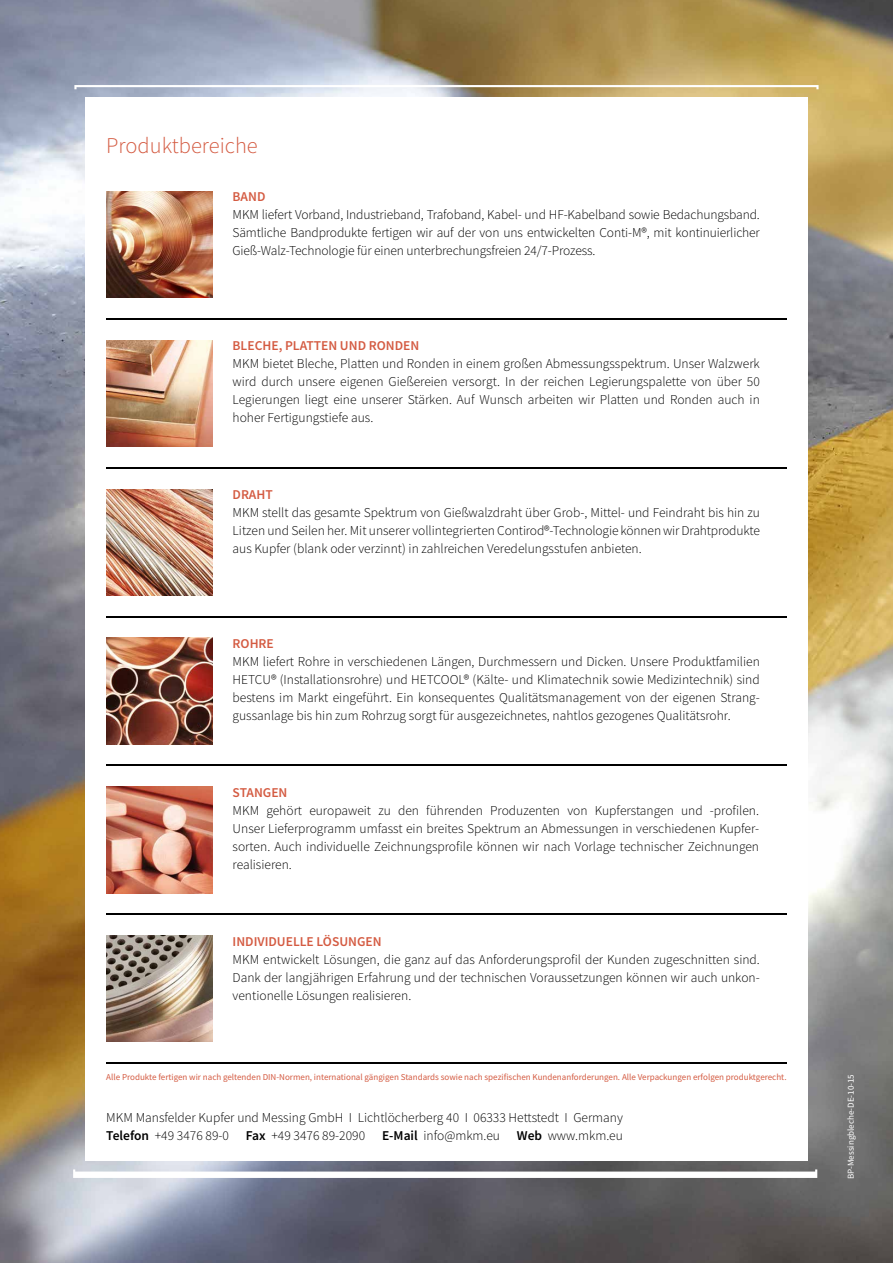
<style>
.page{position:relative;width:893px;height:1263px;background:#fff}
.page>*{position:absolute;margin:0;border:0;box-sizing:border-box;transform-origin:0 0}
.t1{font:300 22.5px "Source Sans Pro";color:#d45b42}
.t2{font:300 13.5px/18px "Source Sans Pro";color:#000;text-align:justify}
.t3{font:600 13.5px "Source Sans Pro";color:#d45b42}
.t4{font:9px "Source Sans Pro";color:#d45b42}
.t5{font:9px "Source Sans Pro";color:#fff}
.s1{font-weight:600}
</style>
<div class="page">
<img style="left:0;top:0;width:893px;height:1263px">
<div style="left:85px;top:98px;width:723px;height:1063px;background:#fff"></div>
<svg style="left:73px;top:1169px;width:744px;height:9px"></svg>
<svg style="left:74px;top:85px;width:745px;height:4px"></svg>
<hr style="left:106px;top:318px;width:681px;height:1px;background:#000">
<hr style="left:106px;top:467px;width:681px;height:1px;background:#000">
<hr style="left:106px;top:616px;width:681px;height:1px;background:#000">
<hr style="left:106px;top:765px;width:681px;height:1px;background:#000">
<hr style="left:106px;top:914px;width:681px;height:1px;background:#000">
<hr style="left:106px;top:1062px;width:681px;height:2px;background:#000">
<img style="left:106px;top:191px;width:107px;height:107px">
<img style="left:106px;top:638px;width:107px;height:106px">
<img style="left:106px;top:489px;width:107px;height:106px">
<img style="left:106px;top:787px;width:107px;height:106px">
<img style="left:106px;top:340px;width:107px;height:106px">
<img style="left:106px;top:935px;width:107px;height:107px">
<h1 class="t1" style="left:106px;top:132px;width:153px">Produktbereiche</h1>
<p class="t3" style="left:233px;top:188px;width:34px">BAND</p>
<p class="t2" style="left:233px;top:206px;width:529px">MKM liefert Vorband, Industrieband, Trafoband, Kabel- und HF-Kabelband sowie Bedachungsband.<br>Sämtliche Bandprodukte fertigen wir auf der von uns entwickelten Conti-M®, mit kontinuierlicher Gieß-Walz-Technologie für einen unterbrechungsfreien 24/7-Prozess.</p>
<p class="t3" style="left:233px;top:337px;width:188px">BLECHE, PLATTEN UND RONDEN</p>
<p class="t2" style="left:233px;top:355px;width:529px">MKM bietet Bleche, Platten und Ronden in einem großen Abmessungsspektrum. Unser Walzwerk wird durch unsere eigenen Gießereien versorgt. In der reichen Legierungspalette von über 50<br>Legierungen liegt eine unserer Stärken. Auf Wunsch arbeiten wir Platten und Ronden auch in hoher Fertigungstiefe aus.</p>
<p class="t3" style="left:233px;top:486px;width:42px">DRAHT</p>
<p class="t2" style="left:233px;top:504px;width:529px">MKM stellt das gesamte Spektrum von Gießwalzdraht über Grob-, Mittel- und Feindraht bis hin zu Litzen und Seilen her. Mit unserer vollintegrierten Contirod®-Technologie können wir Drahtprodukte aus Kupfer (blank oder verzinnt) in zahlreichen Veredelungsstufen anbieten.</p>
<p class="t3" style="left:233px;top:635px;width:43px">ROHRE</p>
<p class="t2" style="left:233px;top:652px;width:529px">MKM liefert Rohre in verschiedenen Längen, Durchmessern und Dicken. Unsere Produktfamilien HETCU® (Installationsrohre) und HETCOOL® (Kälte- und Klimatechnik sowie Medizintechnik) sind bestens im Markt eingeführt. Ein konsequentes Qualitätsmanagement von der eigenen Strang&shy;gussanlage bis hin zum Rohrzug sorgt für ausgezeichnetes, nahtlos gezogenes Qualitätsrohr.</p>
<p class="t3" style="left:233px;top:783px;width:56px">STANGEN</p>
<p class="t2" style="left:233px;top:801px;width:528px">MKM gehört europaweit zu den führenden Produzenten von Kupferstangen und -profilen.<br>Unser Lieferprogramm umfasst ein breites Spektrum an Abmessungen in verschiedenen Kupfer&shy;sorten. Auch individuelle Zeichnungsprofile können wir nach Vorlage technischer Zeichnungen realisieren.</p>
<p class="t3" style="left:233px;top:932px;width:151px">INDIVIDUELLE LÖSUNGEN</p>
<p class="t2" style="left:233px;top:950px;width:529px">MKM entwickelt Lösungen, die ganz auf das Anforderungsprofil der Kunden zugeschnitten sind.<br>Dank der langjährigen Erfahrung und der technischen Voraussetzungen können wir auch unkon&shy;ventionelle Lösungen realisieren.</p>
<p class="t4" style="left:106px;top:1071px;width:682px">Alle Produkte fertigen wir nach geltenden DIN-Normen, international gängigen Standards sowie nach spezifischen Kundenanforderungen. Alle Verpackungen erfolgen produktgerecht.</p>
<p class="t2" style="left:106px;top:1108px;width:518px">MKM Mansfelder Kupfer und Messing GmbH I Lichtlöcherberg 40 I 06333 Hettstedt I Germany<br><span class="s1">Telefon</span> +49 3476 89-0 <span class="s1">Fax</span> +49 3476 89-2090 <span class="s1">E-Mail</span> info@mkm.eu <span class="s1">Web</span> www.mkm.eu</p>
<p class="t5" style="left:845px;top:1179px;width:106px;rotate:-90deg">BP-Messingbleche-DE-10-15</p>
</div>
